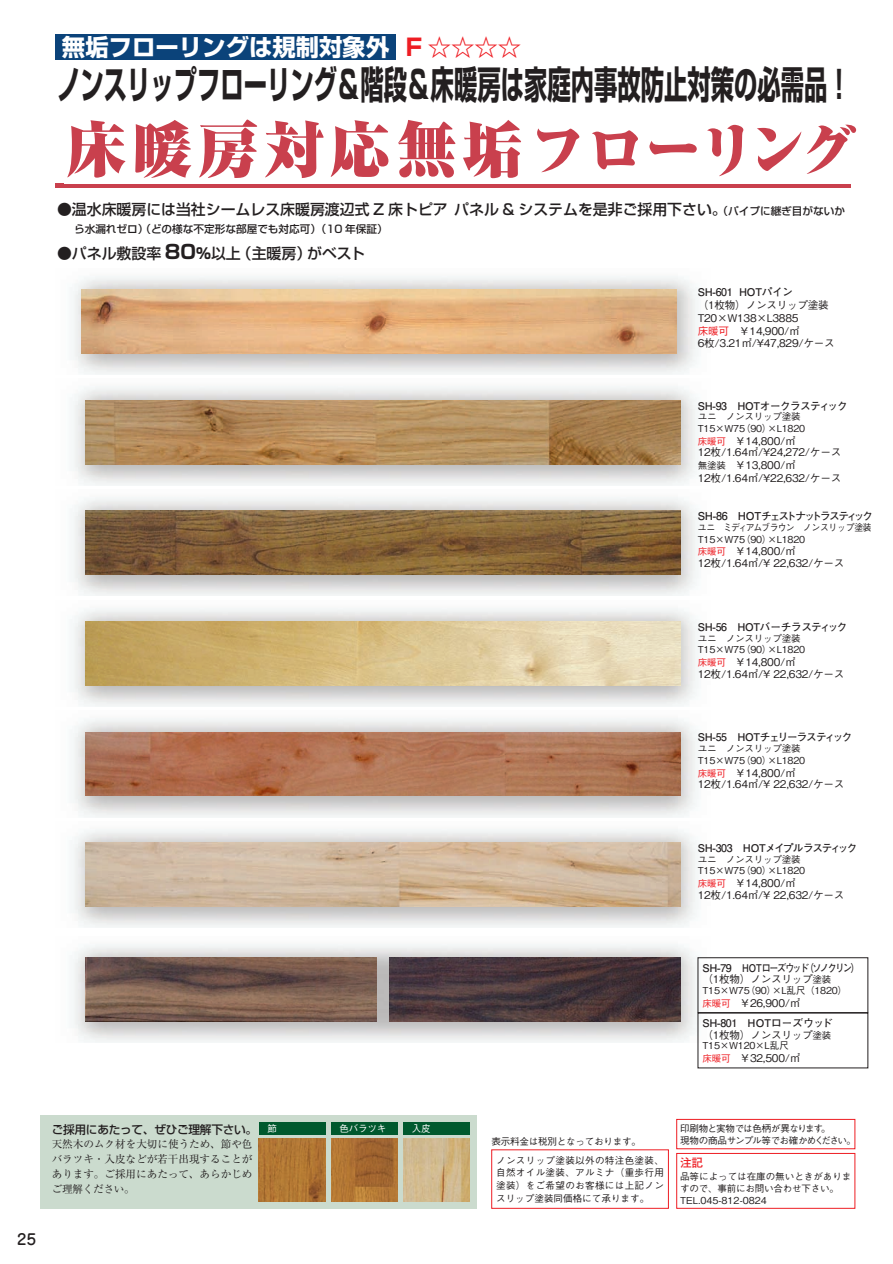
<style>
.page{position:relative;width:893px;height:1264px;background:#fff}
.page>*{position:absolute;margin:0;border:0;box-sizing:border-box;transform-origin:0 0}
.t1{font:900 59.55px "Ryumin Pro";letter-spacing:.11em;color:#c9404d}
.t2{font:700 38.25px "Shin Go Pro";color:#231f20;scale:.61 1}
.t3{font:700 23.4px "Shin Go Pro";color:#fff}
.t4{font:500 14.85px "Shin Go Pro";color:#231f20}
.t5{font:500 14.85px "Jun 34 Pro";color:#231f20}
.t6{font:500 11.7px "Shin Go Pro";letter-spacing:-.025em;color:#231f20}
.t7{font:700 11.7px "Futo Go B101 Pro";color:#ee1d23}
.t8{font:500 10.65px/11.7px "Gothic BBB Pro";letter-spacing:-.025em;color:#231f20}
.t9{font:10.65px/14.9px "Ryumin Pro";letter-spacing:-.005em;color:#231f20;text-align:justify}
.t10{font:500 10.65px "Shin Go Pro";color:#231f20}
.t11{font:700 10.65px "Futo Go B101 Pro";letter-spacing:-.025em;color:#231f20}
.t12{font:700 10.65px "Futo Go B101 Pro";letter-spacing:-.15em;color:#231f20}
.t13{font:700 10.65px "Futo Go B101 Pro";letter-spacing:-.185em;color:#231f20}
.t14{font:700 10.65px "Futo Go B101 Pro";letter-spacing:-.09em;color:#231f20}
.t15{font:700 10.65px "Futo Go B101 Pro";letter-spacing:-.095em;color:#231f20}
.t16{font:700 10.65px "Futo Go B101 Pro";letter-spacing:-.045em;color:#231f20}
.t17{font:700 10.65px "Futo Go B101 Pro";color:#231f20}
.t18{font:500 9.6px/11.7px "Gothic BBB Pro";letter-spacing:-.025em;color:#231f20}
.t19{font:500 9.6px/11.7px "Gothic BBB Pro";letter-spacing:-.005em;color:#231f20}
.t20{font:500 9.6px/11.7px "Gothic BBB Pro";letter-spacing:-.025em;color:#231f20;scale:.92 1}
.t21{font:500 9.6px "Gothic BBB Pro";letter-spacing:-.025em;color:#fff}
.s1{color:#ee1d23}
.s2{font-size:10.65px}
.s3{font-weight:700;font-size:19.2px}
.s4{font-weight:700}
.s5{font-size:9.6px;color:#ee1d23}
.s6{font-size:9.6px}
.s7{font-size:10.8px}
</style>
<div class="page">
<img style="left:73px;top:944px;width:625px;height:98px">
<img style="left:389px;top:957px;width:292px;height:64px">
<img style="left:85px;top:957px;width:292px;height:64px">
<div style="left:698px;top:957px;width:170px;height:55px;border:1px solid #231f20"></div>
<div style="left:698px;top:1012px;width:170px;height:56px;border:1px solid #231f20"></div>
<img style="left:73px;top:276px;width:625px;height:98px">
<img style="left:73px;top:386px;width:625px;height:99px">
<img style="left:85px;top:400px;width:596px;height:64px">
<img style="left:73px;top:497px;width:625px;height:99px">
<img style="left:85px;top:511px;width:596px;height:63px">
<img style="left:73px;top:718px;width:625px;height:99px">
<img style="left:85px;top:732px;width:596px;height:63px">
<img style="left:73px;top:608px;width:625px;height:98px">
<img style="left:85px;top:621px;width:596px;height:64px">
<img style="left:73px;top:829px;width:625px;height:98px">
<img style="left:85px;top:842px;width:596px;height:64px">
<img style="left:81px;top:289px;width:595px;height:64px">
<div style="left:676px;top:1119px;width:179px;height:29px;border:1px solid #ee1d23"></div>
<div style="left:676px;top:1153px;width:179px;height:55px;border:1px solid #ee1d23"></div>
<svg style="left:56px;top:183px;width:795px;height:4px;fill:#c9404d"></svg>
<div style="left:56px;top:34px;width:340px;height:26px;background:#0b437a"></div>
<div style="left:40px;top:1114px;width:437px;height:94px;background:#cbdbce"></div>
<img style="left:259px;top:1138px;width:66px;height:63px">
<div style="left:259px;top:1122px;width:66px;height:12px;background:#00592e"></div>
<img style="left:331px;top:1138px;width:66px;height:63px">
<div style="left:331px;top:1122px;width:66px;height:12px;background:#00592e"></div>
<img style="left:403px;top:1138px;width:67px;height:63px">
<div style="left:403px;top:1122px;width:67px;height:12px;background:#00592e"></div>
<h3 class="t3" style="left:62px;top:29px;width:461px">無垢フローリングは規制対象外 <span class="s1">F ☆☆☆☆</span></h3>
<h2 class="t2" style="left:57px;top:54px;width:1303px">ノンスリップフローリング＆階段＆床暖房は家庭内事故防止対策の必需品！</h2>
<h1 class="t1" style="left:66px;top:102px;width:793px">床暖房対応無垢フローリング</h1>
<h3 class="t4" style="left:57px;top:197px;width:789px">●温水床暖房には当社シームレス床暖房渡辺式 Z 床トピア パネル &amp; システムを是非ご採用下さい。<span class="s2">（パイプに継ぎ目がないか</span></h3>
<p class="t10" style="left:74px;top:220px;width:315px">ら水漏れゼロ）（どの様な不定形な部屋でも対応可）（10 年保証）</p>
<h3 class="t4" style="left:57px;top:241px;width:310px">●パネル敷設率 <span class="s3">80</span><span class="s4">％</span>以上（主暖房）がベスト</h3>
<p class="t11" style="left:698px;top:284px;width:97px">SH-601 HOTパイン</p>
<p class="t8" style="left:698px;top:297px;width:139px;line-height:12.8px">（1枚物）ノンスリップ塗装<br>T20×W138×L3885<br><span class="s1">床暖可</span>　￥14,900/㎡<br>6枚/3.21㎡/¥47,829/ケース</p>
<p class="t16" style="left:698px;top:397px;width:151px">SH-93　HOTオークラスティック</p>
<p class="t18" style="left:698px;top:409px;width:109px">ユニ　ノンスリップ塗装<br>T15×W75（90）×L1820</p>
<p class="t8" style="left:698px;top:433px;width:145px"><span class="s5">床暖可</span> ￥14,800/㎡<br>12枚/1.64㎡/¥24,272/ケース</p>
<p class="t8" style="left:698px;top:457px;width:145px;line-height:12.8px"><span class="s6">無塗装　</span>￥13,800/㎡<br>12枚/1.64㎡/¥22,632/ケース</p>
<p class="t13" style="left:698px;top:508px;width:177px"><span class="s7">SH-86 HOT</span>チェストナットラスティック</p>
<p class="t20" style="left:698px;top:520px;width:191px">ユニ　ミディアムブラウン　ノンスリップ塗装<br>T15×W75（90）×L1820</p>
<p class="t8" style="left:698px;top:544px;width:148px"><span class="s5">床暖可</span> ￥14,800/㎡<br>12枚/1.64㎡/¥ 22,632/ケース</p>
<p class="t11" style="left:698px;top:618px;width:151px">SH-56　HOTバーチラスティック</p>
<p class="t18" style="left:698px;top:631px;width:109px">ユニ　ノンスリップ塗装<br>T15×W75（90）×L1820</p>
<p class="t8" style="left:698px;top:654px;width:148px"><span class="s5">床暖可</span> ￥14,800/㎡<br>12枚/1.64㎡/¥ 22,632/ケース</p>
<p class="t15" style="left:698px;top:728px;width:156px">SH-55　HOTチェリーラスティック</p>
<p class="t18" style="left:698px;top:741px;width:109px">ユニ　ノンスリップ塗装<br>T15×W75（90）×L1820</p>
<p class="t8" style="left:698px;top:765px;width:148px"><span class="s5">床暖可</span> ￥14,800/㎡<br>12枚/1.64㎡/¥ 22,632/ケース</p>
<p class="t14" style="left:698px;top:839px;width:161px">SH-303　HOTメイプルラスティック</p>
<p class="t18" style="left:698px;top:852px;width:109px">ユニ　ノンスリップ塗装<br>T15×W75（90）×L1820</p>
<p class="t8" style="left:698px;top:875px;width:148px"><span class="s5">床暖可</span> ￥14,800/㎡<br>12枚/1.64㎡/¥ 22,632/ケース</p>
<h3 class="t5" style="left:17px;top:1227px;width:20px">25</h3>
<p class="t6" style="left:52px;top:1120px;width:207px">ご採用にあたって、ぜひご理解下さい。</p>
<p class="t9" style="left:52px;top:1135px;width:202px">天然木のムク材を大切に使うため、節や色バラツキ・入皮などが若干出現することがあります。ご採用にあたって、あらかじめご理解ください。</p>
<p class="t21" style="left:267px;top:1120px;width:11px">節</p>
<p class="t21" style="left:340px;top:1120px;width:48px">色バラツキ</p>
<p class="t21" style="left:412px;top:1120px;width:20px">入皮</p>
<p class="t12" style="left:702px;top:958px;width:159px">SH-79　HOTローズウッド（ソノクリン）</p>
<p class="t8" style="left:702px;top:972px;width:130px">（1枚物）ノンスリップ<span class="s6">塗装</span></p>
<p class="t18" style="left:702px;top:983px;width:146px">T15×W75（90）×L乱尺（1820）</p>
<p class="t8" style="left:702px;top:995px;width:99px"><span class="s5">床暖可</span> ￥26,900/㎡</p>
<p class="t17" style="left:702px;top:1014px;width:132px">SH-801　HOTローズウッド</p>
<p class="t8" style="left:702px;top:1027px;width:130px">（1枚物）ノンスリップ<span class="s6">塗装</span></p>
<p class="t18" style="left:702px;top:1038px;width:88px">T15×W120×L乱尺</p>
<p class="t8" style="left:702px;top:1050px;width:99px"><span class="s5">床暖可</span> ￥32,500/㎡</p>
<p class="t18" style="left:491px;top:1133px;width:151px">表示料金は税別となっております。</p>
<p class="t18" style="left:496px;top:1152px;width:169px;line-height:12.8px;text-align:justify">ノンスリップ塗装以外の特注色塗装、自然オイル塗装、アルミナ（重歩行用塗装）をご希望のお客様には上記ノンスリップ塗装同価格にて承ります。</p>
<p class="t18" style="left:680px;top:1121px;width:177px">印刷物と実物では色柄が異なります。<br>現物の商品サンプル等でお確かめください。</p>
<p class="t7" style="left:680px;top:1153px;width:25px">注記</p>
<p class="t19" style="left:680px;top:1169px;width:173px">品等によっては在庫の無いときがありますので、事前にお問い合わせ下さい。<br>TEL.045-812-0824</p>
</div>
